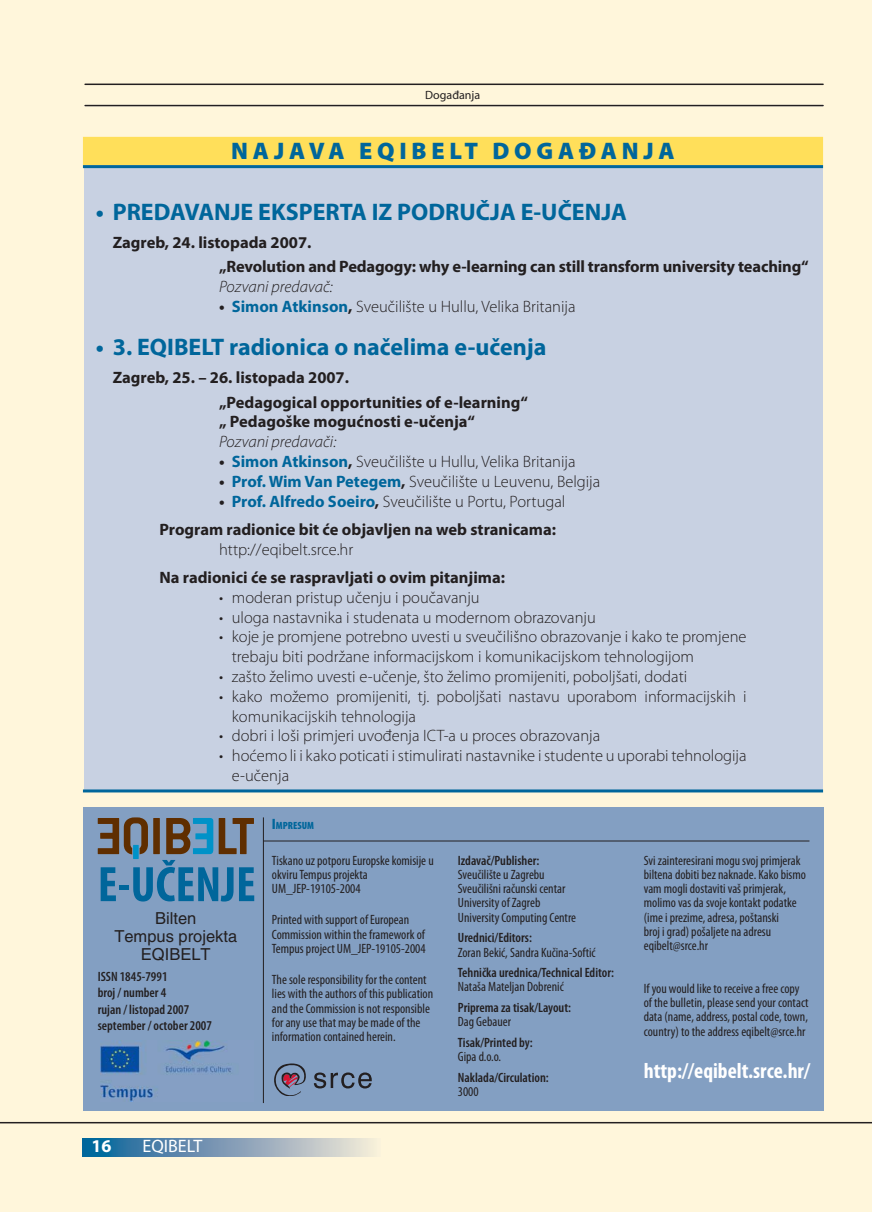
<style>
.page{position:relative;width:872px;height:1212px;background:#fff6db}
.page>*{position:absolute;margin:0;border:0;box-sizing:border-box;transform-origin:0 0}
.t1{font:700 condensed 50.25px "Myriad Pro";color:#00669b}
.t2{font:700 24px "Myriad Pro";color:#00669b}
.t3{font:900 24px "Myriad Pro";letter-spacing:.2em;color:#00669b}
.t4{font:700 condensed 21.75px "Myriad Pro";color:#fff}
.t5{font:18px "Myriad Pro";color:#fff}
.t6{font:700 18px "Myriad Pro";color:#fff}
.t7{font:300 16.5px/19.8px "Myriad Pro";color:#231f20}
.t8{font:700 16.5px/24px "Myriad Pro";color:#231f20}
.t9{font:italic 300 16.5px "Myriad Pro";color:#231f20}
.t10{font:16.5px/18px "Helvetica CE";color:#231f20;text-align:center}
.t11{font:condensed 13.5px/14.2px "Myriad Pro";color:#231f20}
.t12{font:600 condensed 13.5px/16.5px "Myriad Pro";color:#231f20}
.t13{font:12px "Myriad Pro";color:#231f20}
.t14{font:900 condensed 10.5px "Myriad Pro";color:#00669b}
.s1{font-weight:700}
.s2{font-weight:700;color:#00669b}
.s3{color:#00669b}
.s4{font-weight:300}
.s5{font-size:15px}
</style>
<div class="page">
<svg style="left:83px;top:1138px;width:291px;height:18px;background:#7ea0b7"></svg>
<hr style="left:85px;top:84px;width:738px;height:1px;background:#231f20">
<hr style="left:85px;top:105px;width:738px;height:1px;background:#231f20">
<hr style="left:0;top:1122px;width:872px;height:1px;background:#231f20">
<div style="left:84px;top:159px;width:738px;height:632px;background:#c8d1e2"></div>
<div style="left:83px;top:807px;width:740px;height:303px;background:#839fc2"></div>
<svg style="left:98px;top:817px;width:156px;height:42px"></svg>
<hr style="left:263px;top:840px;width:546px;height:1px;background:#231f20">
<svg style="left:314px;top:1072px;width:57px;height:16px"></svg>
<svg style="left:274px;top:1063px;width:32px;height:33px"></svg>
<hr style="left:263px;top:817px;width:1px;height:286px;background:#231f20">
<img style="left:101px;top:1040px;width:130px;height:61px">
<div style="left:83px;top:137px;width:740px;height:28px;background:#ffdf5a"></div>
<hr style="left:83px;top:165px;width:740px;height:3px;background:#00669b">
<hr style="left:83px;top:789px;width:740px;height:3px;background:#00669b">
<p class="t13" style="left:425px;top:91px;width:57px">Događanja</p>
<h2 class="t3" style="left:231px;top:142px;width:445px">NAJAVA EQIBELT DOGAĐANJA</h2>
<h2 class="t2" style="left:96px;top:203px;width:533px">• PREDAVANJE EKSPERTA IZ PODRUČJA E-UČENJA</h2>
<p class="t8" style="left:219px;top:232px;width:591px;text-indent:-106px">Zagreb, 24. listopada 2007.<br>„Revolution and Pedagogy: why e-learning can still transform university teaching“</p>
<p class="t9" style="left:219px;top:280px;width:115px">Pozvani predavač:</p>
<p class="t7" style="left:219px;top:298px;width:358px"><span class="s1">•</span> <span class="s2">Simon Atkinson</span><span class="s1">,</span> Sveučilište u Hullu, Velika Britanija</p>
<h2 class="t2" style="left:96px;top:338px;width:452px">• 3. EQIBELT radionica o načelima e-učenja</h2>
<p class="t8" style="left:219px;top:367px;width:310px;text-indent:-106px">Zagreb, 25. – 26. listopada 2007.<br>„Pedagogical opportunities of e-learning“</p>
<p class="t8" style="left:219px;top:411px;width:257px">„ Pedagoške mogućnosti e-učenja“</p>
<p class="t9" style="left:219px;top:435px;width:119px">Pozvani predavači:</p>
<p class="t7" style="left:219px;top:453px;width:358px"><span class="s1">•</span> <span class="s2">Simon Atkinson</span><span class="s1">,</span> Sveučilište u Hullu, Velika Britanija</p>
<p class="t7" style="left:219px;top:473px;width:382px"><span class="s1">•</span> <span class="s2">Prof. Wim Van Petegem</span><span class="s1">,</span> Sveučilište u Leuvenu, Belgija</p>
<p class="t8" style="left:159px;top:488px;width:407px;line-height:28.3px;text-indent:60px">• <span class="s3">Prof. Alfredo Soeiro</span>, <span class="s4">Sveučilište u Portu, Portugal<br></span>Program radionice bit će objavljen na web stranicama:</p>
<p class="t7" style="left:219px;top:541px;width:136px">http://eqibelt.srce.hr</p>
<p class="t8" style="left:159px;top:567px;width:347px">Na radionici će se raspravljati o ovim pitanjima:</p>
<p class="t7" style="left:219px;top:589px;width:262px">• moderan pristup učenju i poučavanju</p>
<p class="t7" style="left:219px;top:609px;width:378px">• uloga nastavnika i studenata u modernom obrazovanju</p>
<p class="t7" style="left:232px;top:629px;width:516px;text-indent:-13px">• koje je promjene potrebno uvesti u sveučilišno obrazovanje i kako te promjene trebaju biti podržane informacijskom i komunikacijskom tehnologijom</p>
<p class="t7" style="left:219px;top:668px;width:469px">• zašto želimo uvesti e-učenje, što želimo promijeniti, poboljšati, dodati</p>
<p class="t7" style="left:232px;top:688px;width:516px;text-indent:-13px">• kako možemo promijeniti, tj. poboljšati nastavu uporabom informacijskih i komunikacijskih tehnologija</p>
<p class="t7" style="left:219px;top:728px;width:383px">• dobri i loši primjeri uvođenja ICT-a u proces obrazovanja</p>
<p class="t7" style="left:232px;top:747px;width:516px;text-indent:-13px">• hoćemo li i kako poticati i stimulirati nastavnike i studente u uporabi tehnologija e-učenja</p>
<h1 class="t1" style="left:98px;top:865px;width:160px">E-UČENJE</h1>
<p class="t10" style="left:114px;top:911px;width:124px">Bilten<br>Tempus projekta<br>EQIBELT</p>
<p class="t12" style="left:98px;top:969px;width:116px">ISSN 1845-7991<br>broj / number 4<br>rujan / listopad 2007 september / october 2007</p>
<p class="t14" style="left:272px;top:821px;width:44px"><span class="s5">I</span>MPRESUM</p>
<p class="t11" style="left:272px;top:854px;width:163px">Tiskano uz potporu Europske komisije u okviru Tempus projekta<br>UM_JEP-19105-2004</p>
<p class="t11" style="left:272px;top:914px;width:155px">Printed with support of European<br>Commission within the framework of<br>Tempus project UM_JEP-19105-2004</p>
<p class="t11" style="left:272px;top:974px;width:163px">The sole responsibility for the content lies with the authors of this publication and the Commission is not responsible for any use that may be made of the information contained herein.</p>
<h3 class="t6" style="left:91px;top:1139px;width:21px">16</h3>
<h3 class="t5" style="left:142px;top:1139px;width:62px">EQIBELT</h3>
<p class="t12" style="left:458px;top:853px;width:83px">Izdavač/Publisher:</p>
<p class="t11" style="left:458px;top:869px;width:120px">Sveučilište u Zagrebu<br>Sveučilišni računski centar<br>University of Zagreb<br>University Computing Centre</p>
<p class="t12" style="left:458px;top:931px;width:76px">Urednici/Editors:</p>
<p class="t11" style="left:458px;top:946px;width:139px">Zoran Bekić, Sandra Kučina-Softić</p>
<p class="t12" style="left:458px;top:966px;width:158px">Tehnička urednica/Technical Editor:</p>
<p class="t11" style="left:458px;top:981px;width:107px">Nataša Mateljan Dobrenić</p>
<p class="t12" style="left:458px;top:1001px;width:115px">Priprema za tisak/Layout:</p>
<p class="t11" style="left:458px;top:1016px;width:55px">Dag Gebauer</p>
<p class="t12" style="left:458px;top:1035px;width:76px">Tisak/Printed by:</p>
<p class="t11" style="left:458px;top:1051px;width:45px">Gipa d.o.o.</p>
<p class="t12" style="left:458px;top:1070px;width:92px">Naklada/Circulation:</p>
<p class="t11" style="left:458px;top:1086px;width:22px">3000</p>
<p class="t11" style="left:644px;top:854px;width:164px">Svi zainteresirani mogu svoj primjerak biltena dobiti bez naknade. Kako bismo vam mogli dostaviti vaš primjerak, molimo vas da svoje kontakt podatke (ime i prezime, adresa, poštanski<br>broj i grad) pošaljete na adresu eqibelt@srce.hr</p>
<p class="t11" style="left:644px;top:983px;width:166px">If you would like to receive a free copy of the bulletin, please send your contact data (name, address, postal code, town, country) to the address eqibelt@srce.hr</p>
<h3 class="t4" style="left:644px;top:1063px;width:168px">http://eqibelt.srce.hr/</h3>
</div>
